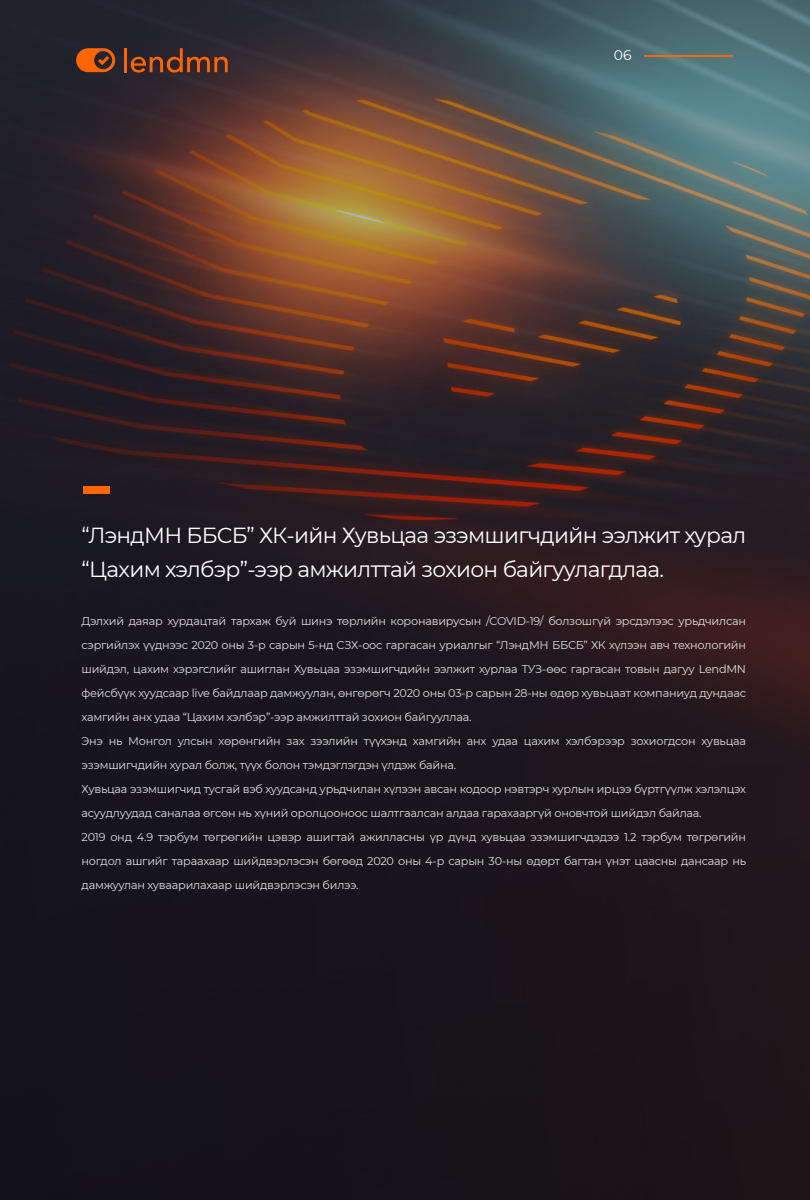
<style>
.page{position:relative;width:810px;height:1200px;background:#fff}
.page>*{position:absolute;margin:0;border:0;box-sizing:border-box;transform-origin:0 0}
.t1{font:21.75px/33.8px "Montserrat";letter-spacing:-.03em;color:#fff}
.t2{font:14.02px "Montserrat";color:#fff}
.t3{font:11.25px/24px "Montserrat";letter-spacing:-.02em;color:#e0e0e0}
</style>
<div class="page">
<img style="left:0;top:0;width:810px;height:1200px">
<svg style="left:131px;top:48px;width:97px;height:25px;background:#633622"></svg>
<hr style="left:124px;top:48px;width:3px;height:24px;background:#f60">
<svg style="left:76px;top:48px;width:40px;height:24px"></svg>
<hr style="left:645px;top:56px;width:88px;height:1px;background:#f60">
<div style="left:83px;top:486px;width:27px;height:8px;background:#f60"></div>
<p class="t2" style="left:614px;top:46px;width:19px">06</p>
<h1 class="t1" style="left:82px;top:518px;width:666px">“ЛэндМН ББСБ” ХК-ийн Хувьцаа эзэмшигчдийн ээлжит хурал “Цахим хэлбэр”-ээр амжилттай зохион байгуулагдлаа.</h1>
<p class="t3" style="left:82px;top:608px;width:666px">Дэлхий даяар хурдацтай тархаж буй шинэ төрлийн коронавирусын /COVID-19/ болзошгүй эрсдэлээс урьдчилсан сэргийлэх үүднээс 2020 оны 3-р сарын 5-нд СЗХ-оос гаргасан уриалгыг “ЛэндМН ББСБ” ХК хүлээн авч технологийн шийдэл, цахим хэрэгслийг ашиглан Хувьцаа эзэмшигчдийн ээлжит хурлаа ТУЗ-өөс гаргасан товын дагуу LendMN фейсбүүк хуудсаар live байдлаар дамжуулан, өнгөрөгч 2020 оны 03-р сарын 28-ны өдөр хувьцаат компаниуд дундаас хамгийн анх удаа “Цахим хэлбэр”-ээр амжилттай зохион байгууллаа.<br>Энэ нь Монгол улсын хөрөнгийн зах зээлийн түүхэнд хамгийн анх удаа цахим хэлбэрээр зохиогдсон хувьцаа эзэмшигчдийн хурал болж, түүх болон тэмдэглэгдэн үлдэж байна.<br>Хувьцаа эзэмшигчид тусгай вэб хуудсанд урьдчилан хүлээн авсан кодоор нэвтэрч хурлын ирцээ бүртгүүлж хэлэлцэх асуудлуудад саналаа өгсөн нь хүний оролцооноос шалтгаалсан алдаа гарахааргүй оновчтой шийдэл байлаа.<br>2019 онд 4.9 тэрбум төгрөгийн цэвэр ашигтай ажилласны үр дүнд хувьцаа эзэмшигчдэдээ 1.2 тэрбум төгрөгийн ногдол ашгийг тараахаар шийдвэрлэсэн бөгөөд 2020 оны 4-р сарын 30-ны өдөрт багтан үнэт цаасны дансаар нь дамжуулан хуваарилахаар шийдвэрлэсэн билээ.</p>
</div>
